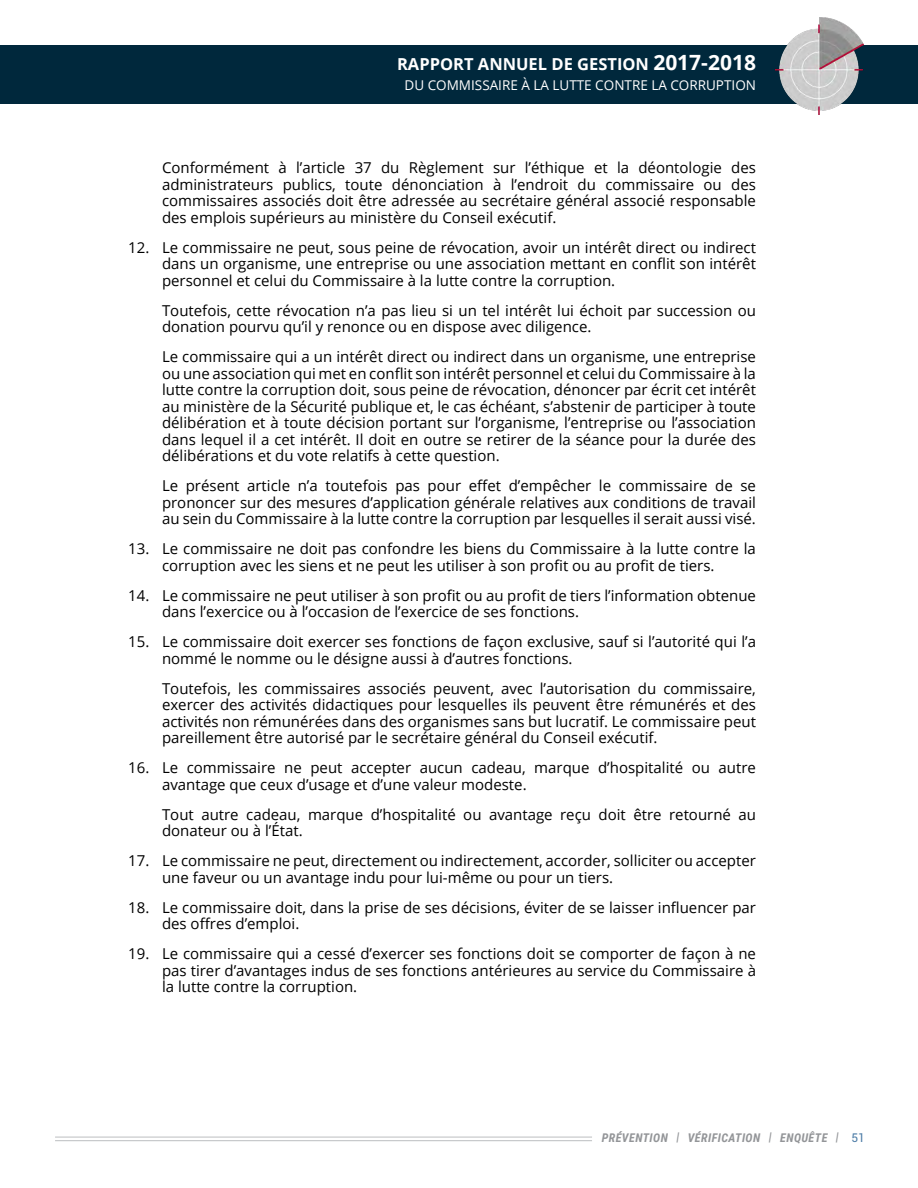
<style>
.page{position:relative;width:918px;height:1188px;background:#fff}
.page>*{position:absolute;margin:0;border:0;box-sizing:border-box;transform-origin:0 0}
.t1{font:700 16.5px "Open Sans";color:#fff}
.t2{font:15px/16.5px "Open Sans";color:#000}
.t3{font:13.5px "Open Sans";color:#fff}
.t4{font:italic 700 12px "Roboto Condensed";letter-spacing:.035em;color:#939598}
.s1{font-size:21px}
.s2{font-family:"Roboto";font-weight:400;font-style:normal;color:#4d7da7}
</style>
<div class="page">
<div style="left:0;top:45px;width:918px;height:59px;background:#00283c"></div>
<img style="left:775px;top:17px;width:89px;height:97px">
<hr style="left:55px;top:1137px;width:537px;height:1px;background:#bcbec0">
<hr style="left:55px;top:1140px;width:537px;height:1px;background:#bcbec0">
<p class="t1" style="left:397px;top:52px;width:360px">RAPPORT ANNUEL DE GESTION <span class="s1">2017-2018</span></p>
<p class="t3" style="left:405px;top:75px;width:353px">DU COMMISSAIRE À LA LUTTE CONTRE LA CORRUPTION</p>
<p class="t2" style="left:162px;top:159px;width:596px;text-align:justify">Conformément à l’article 37 du Règlement sur l’éthique et la déontologie des administrateurs publics, toute dénonciation à l’endroit du commissaire ou des commissaires associés doit être adressée au secrétaire général associé responsable des emplois supérieurs au ministère du Conseil exécutif.</p>
<p class="t2" style="left:162px;top:239px;width:596px;text-align:justify;text-indent:-34px">12. Le commissaire ne peut, sous peine de révocation, avoir un intérêt direct ou indirect dans un organisme, une entreprise ou une association mettant en conflit son intérêt personnel et celui du Commissaire à la lutte contre la corruption.</p>
<p class="t2" style="left:162px;top:302px;width:596px">Toutefois, cette révocation n’a pas lieu si un tel intérêt lui échoit par succession ou donation pourvu qu’il y renonce ou en dispose avec diligence.</p>
<p class="t2" style="left:162px;top:348px;width:596px;text-align:justify">Le commissaire qui a un intérêt direct ou indirect dans un organisme, une entreprise ou une association qui met en conflit son intérêt personnel et celui du Commissaire à la lutte contre la corruption doit, sous peine de révocation, dénoncer par écrit cet intérêt au ministère de la Sécurité publique et, le cas échéant, s’abstenir de participer à toute délibération et à toute décision portant sur l’organisme, l’entreprise ou l’association dans lequel il a cet intérêt. Il doit en outre se retirer de la séance pour la durée des délibérations et du vote relatifs à cette question.</p>
<p class="t2" style="left:162px;top:477px;width:595px;text-align:justify">Le présent article n’a toutefois pas pour effet d’empêcher le commissaire de se prononcer sur des mesures d’application générale relatives aux conditions de travail au sein du Commissaire à la lutte contre la corruption par lesquelles il serait aussi visé.</p>
<p class="t2" style="left:128px;top:540px;width:629px;text-align:center">13. Le commissaire ne doit pas confondre les biens du Commissaire à la lutte contre la corruption avec les siens et ne peut les utiliser à son profit ou au profit de tiers.</p>
<p class="t2" style="left:162px;top:587px;width:596px;text-indent:-34px">14. Le commissaire ne peut utiliser à son profit ou au profit de tiers l’information obtenue dans l’exercice ou à l’occasion de l’exercice de ses fonctions.</p>
<p class="t2" style="left:162px;top:633px;width:596px;text-indent:-34px">15. Le commissaire doit exercer ses fonctions de façon exclusive, sauf si l’autorité qui l’a nommé le nomme ou le désigne aussi à d’autres fonctions.</p>
<p class="t2" style="left:162px;top:680px;width:596px;text-align:justify">Toutefois, les commissaires associés peuvent, avec l’autorisation du commissaire, exercer des activités didactiques pour lesquelles ils peuvent être rémunérés et des activités non rémunérées dans des organismes sans but lucratif. Le commissaire peut pareillement être autorisé par le secrétaire général du Conseil exécutif.</p>
<p class="t2" style="left:162px;top:759px;width:596px;text-indent:-34px">16. Le commissaire ne peut accepter aucun cadeau, marque d’hospitalité ou autre avantage que ceux d’usage et d’une valeur modeste.</p>
<p class="t2" style="left:162px;top:806px;width:596px">Tout autre cadeau, marque d’hospitalité ou avantage reçu doit être retourné au donateur ou à l’État.</p>
<p class="t2" style="left:162px;top:852px;width:595px;text-indent:-34px">17. Le commissaire ne peut, directement ou indirectement, accorder, solliciter ou accepter une faveur ou un avantage indu pour lui-même ou pour un tiers.</p>
<p class="t2" style="left:162px;top:899px;width:595px;text-indent:-34px">18. Le commissaire doit, dans la prise de ses décisions, éviter de se laisser influencer par des offres d’emploi.</p>
<p class="t2" style="left:162px;top:945px;width:596px;text-align:justify;text-indent:-34px">19. Le commissaire qui a cessé d’exercer ses fonctions doit se comporter de façon à ne pas tirer d’avantages indus de ses fonctions antérieures au service du Commissaire à la lutte contre la corruption.</p>
<p class="t4" style="left:602px;top:1130px;width:265px">PRÉVENTION | VÉRIFICATION | ENQUÊTE | <span class="s2">51</span></p>
</div>
